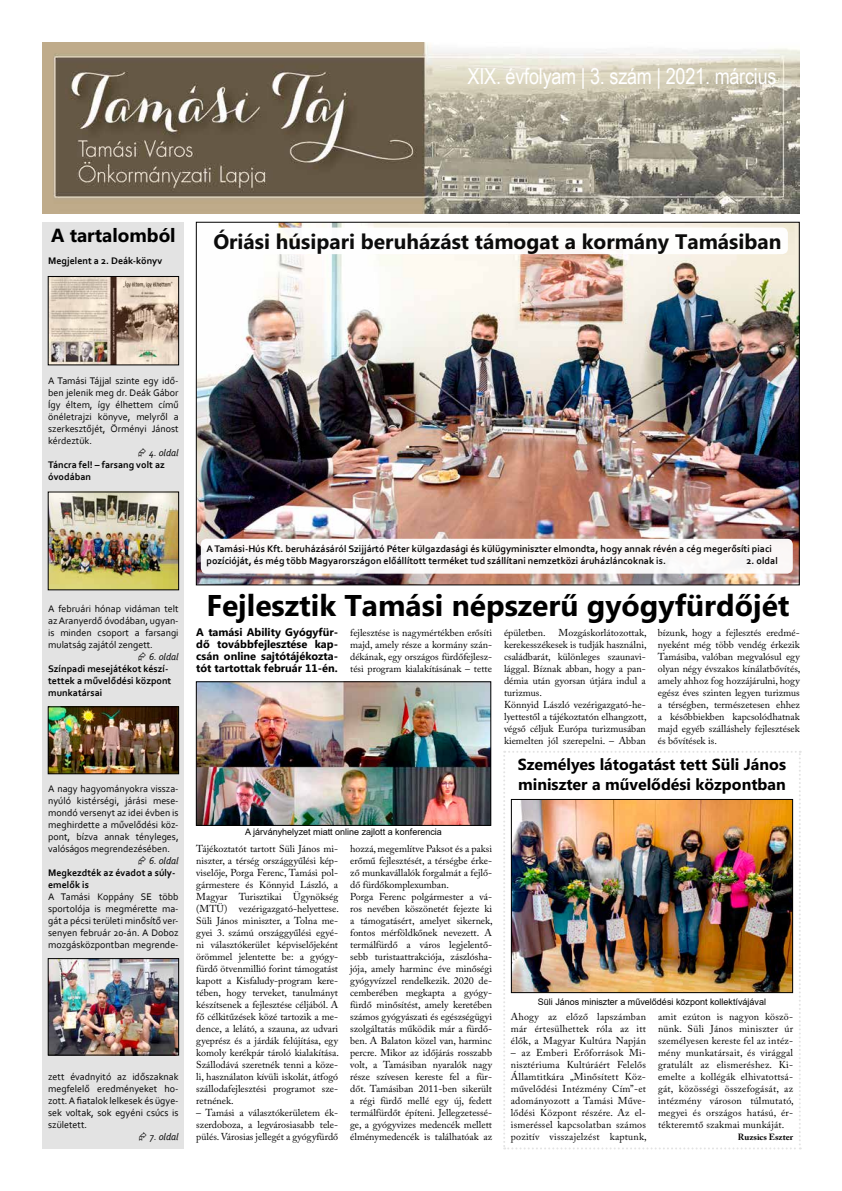
<style>
.page{position:relative;width:842px;height:1191px;background:#fff}
.page>*{position:absolute;margin:0;border:0;box-sizing:border-box;transform-origin:0 0}
.t1{font:700 30px "Microsoft Phags Pa";color:#000}
.t2{font:22px "Arial Narrow";letter-spacing:-.01em;color:#fff}
.t3{font:700 21px "Microsoft Phags Pa";color:#000}
.t4{font:700 19px "Microsoft Phags Pa";color:#000}
.t5{font:700 16px/20px "Microsoft Phags Pa";color:#000}
.t6{font:700 11px/12px "Microsoft Phags Pa";color:#000;text-align:justify}
.t7{font:10px/12px "Adobe Caslon Pro";color:#000;text-align:justify}
.t8{font:10px/12px "Corbel";color:#000;text-align:justify}
.t9{font:700 10px/12px "Corbel";color:#000}
.t10{font:italic 10px "Corbel";color:#000}
.t11{font:9px "Arial";color:#000}
.t12{font:700 9px "Adobe Caslon Pro";color:#000}
</style>
<div class="page">
<img style="left:198px;top:224px;width:600px;height:359px">
<div style="left:43px;top:222px;width:141px;height:926px;background:#e3e3e3"></div>
<div style="left:201px;top:539px;width:592px;height:34px;background:#fbf8f8;border-radius:6px"></div>
<img style="left:42px;top:43px;width:757px;height:170px">
<div style="left:208px;top:227px;width:580px;height:27px;background:#fff;border-radius:6px"></div>
<svg style="left:503px;top:751px;width:298px;height:398px"></svg>
<img style="left:50px;top:278px;width:127px;height:85px">
<div style="left:48px;top:276px;width:131px;height:89px;border:1px solid #000"></div>
<img style="left:50px;top:493px;width:127px;height:95px">
<div style="left:48px;top:491px;width:131px;height:99px;border:1px solid #000"></div>
<img style="left:50px;top:708px;width:127px;height:64px">
<div style="left:48px;top:706px;width:131px;height:68px;border:1px solid #000"></div>
<img style="left:50px;top:960px;width:127px;height:93px">
<div style="left:48px;top:958px;width:131px;height:97px;border:1px solid #000"></div>
<img style="left:198px;top:683px;width:291px;height:141px">
<div style="left:196px;top:681px;width:295px;height:145px;border:1px solid #000"></div>
<img style="left:513px;top:801px;width:278px;height:190px">
<div style="left:511px;top:799px;width:282px;height:194px;border:1px solid #000"></div>
<h2 class="t2" style="left:468px;top:60px;width:310px">XIX. évfolyam | 3. szám | 2021. március</h2>
<h3 class="t4" style="left:51px;top:221px;width:126px">A tartalomból</h3>
<p class="t9" style="left:48px;top:254px;width:116px">Megjelent a 2. Deák-könyv</p>
<h3 class="t3" style="left:213px;top:226px;width:569px">Óriási húsipari beruházást támogat a kormány Tamásiban</h3>
<p class="t8" style="left:48px;top:374px;width:132px">A Tamási Tájjal szinte egy idő&shy;ben jelenik meg dr. Deák Gábor Így éltem, így élhettem című önéletrajzi könyve, melyről a szerkesztőjét, Örményi Jánost kérdeztük.</p>
<p class="t10" style="left:149px;top:446px;width:31px">4. oldal</p>
<p class="t9" style="left:48px;top:458px;width:118px">Táncra fel! – farsang volt az óvodában</p>
<p class="t8" style="left:48px;top:602px;width:132px">A februári hónap vidáman telt az Aranyerdő óvodában, ugyan&shy;is minden csoport a farsangi mulatság zajától zengett.</p>
<p class="t10" style="left:149px;top:650px;width:31px">6. oldal</p>
<p class="t9" style="left:48px;top:662px;width:125px">Színpadi mesejátékot készí&shy;tettek a művelődési központ munkatársai</p>
<p class="t8" style="left:48px;top:782px;width:132px">A nagy hagyományokra vissza&shy;nyúló kistérségi, járási mese&shy;mondó versenyt az idei évben is meghirdette a művelődési köz&shy;pont, bízva annak tényleges, valóságos megrendezésében.</p>
<p class="t10" style="left:149px;top:854px;width:31px">6. oldal</p>
<p class="t9" style="left:48px;top:866px;width:129px">Megkezdték az évadot a súly&shy;emelők is</p>
<p class="t8" style="left:48px;top:890px;width:132px">A Tamási Koppány SE több sportolója is megmérette ma&shy;gát a pécsi területi minősítő ver&shy;senyen február 20-án. A Doboz mozgásközpontban megrende-</p>
<p class="t8" style="left:48px;top:1070px;width:132px">zett évadnyitó az időszaknak megfelelő eredményeket ho&shy;zott. A fiatalok lelkesek és ügye&shy;sek voltak, sok egyéni csúcs is született.</p>
<p class="t10" style="left:150px;top:1130px;width:30px">7. oldal</p>
<p class="t9" style="left:207px;top:542px;width:567px">A Tamási-Hús Kft. beruházásáról Szijjártó Péter külgazdasági és külügyminiszter elmondta, hogy annak révén a cég megerősíti piaci pozícióját, és még több Magyarországon előállított terméket tud szállítani nemzetközi áruházláncoknak is.</p>
<p class="t9" style="left:747px;top:554px;width:33px">2. oldal</p>
<h1 class="t1" style="left:206px;top:584px;width:585px">Fejlesztik Tamási népszerű gyógyfürdőjét</h1>
<p class="t6" style="left:196px;top:625px;width:143px">A tamási Ability Gyógyfür&shy;dő továbbfejlesztése kap&shy;csán online sajtótájékozta&shy;tót tartottak február 11-én.</p>
<p class="t7" style="left:350px;top:627px;width:143px">fejlesztése is nagymértékben erősíti majd, amely része a kormány szán&shy;dékának, egy országos fürdőfejlesz&shy;tési program kialakításának – tette</p>
<p class="t7" style="left:504px;top:627px;width:144px;text-align:left;text-indent:54px">Mozgáskorlátozottak, kerekesszékesek is tudják használni, családbarát, különleges szaunavi&shy;lággal. Bíznak abban, hogy a pan&shy;démia után gyorsan útjára indul a turizmus.<br>Könnyid László vezérigazgató-he&shy;lyettestől a tájékoztatón elhangzott, végső céljuk Európa turizmusában kiemelten jól szerepelni. – Abban</p>
<p class="t7" style="left:658px;top:627px;width:144px">bízunk, hogy a fejlesztés eredmé&shy;nyeként még több vendég érkezik Tamásiba, valóban megvalósul egy olyan négy évszakos kínálatbővítés, amely ahhoz fog hozzájárulni, hogy egész éves szinten legyen turizmus a térségben, természetesen ehhez a későbbiekben kapcsolódhatnak majd egyéb szálláshely fejlesztések és bővítések is.</p>
<h3 class="t5" style="left:518px;top:753px;width:270px">Személyes látogatást tett Süli János miniszter a művelődési központban</h3>
<p class="t7" style="left:504px;top:627px;width:43px">épületben.</p>
<p class="t11" style="left:245px;top:826px;width:198px">A járványhelyzet miatt online zajlott a konferencia</p>
<p class="t7" style="left:196px;top:843px;width:144px">Tájékoztatót tartott Süli János mi&shy;niszter, a térség országgyűlési kép&shy;viselője, Porga Ferenc, Tamási pol&shy;gármestere és Könnyid László, a Magyar Turisztikai Ügynökség (MTÜ) vezérigazgató-helyettese.<br>Süli János miniszter, a Tolna me&shy;gyei 3. számú országgyűlési egyé&shy;ni választókerület képviselőjeként örömmel jelentette be: a gyógy&shy;fürdő ötvenmillió forint támogatást kapott a Kisfaludy-program kere&shy;tében, hogy terveket, tanulmányt készítsenek a fejlesztése céljából. A fő célkitűzések közé tartozik a me&shy;dence, a lelátó, a szauna, az udvari gyeprész és a járdák felújítása, egy komoly kerékpár tároló kialakítása.<br>Szállodává szeretnék tenni a köze&shy;li, használaton kívüli iskolát, átfogó szállodafejlesztési programot sze&shy;retnének.</p>
<p class="t7" style="left:196px;top:1107px;width:143px">– Tamási a választókerületem ék&shy;szerdoboza, a legvárosiasabb tele&shy;pülés. Városias jellegét a gyógyfürdő</p>
<p class="t7" style="left:350px;top:843px;width:144px;text-align:left">hozzá, megemlítve Paksot és a paksi erőmű fejlesztését, a térségbe érke&shy;ző munkavállalók forgalmát a fejlő&shy;dő fürdőkomplexumban.<br>Porga Ferenc polgármester a vá&shy;ros nevében köszönetét fejezte ki a támogatásért, amelyet sikernek, fontos mérföldkőnek nevezett. A termálfürdő a város legjelentő&shy;sebb turistaattrakciója, zászlósha&shy;jója, amely harminc éve minőségi gyógyvízzel rendelkezik. 2020 de&shy;cemberében megkapta a gyógy&shy;fürdő minősítést, amely keretében számos gyógyászati és egészségügyi szolgáltatás működik már a fürdő&shy;ben. A Balaton közel van, harminc percre. Mikor az időjárás rosszabb volt, a Tamásiban nyaralók nagy része szívesen kereste fel a für&shy;dőt. Tamásiban 2011-ben sikerült a régi fürdő mellé egy új, fedett termálfürdőt építeni. Jellegzetessé&shy;ge, a gyógyvizes medencék mellett élménymedencék is találhatóak az</p>
<p class="t11" style="left:538px;top:995px;width:230px">Süli János miniszter a művelődési központ kollektívájával</p>
<p class="t7" style="left:511px;top:1011px;width:137px">Ahogy az előző lapszámban már értesülhettek róla az itt élők, a Magyar Kultúra Napján</p>
<p class="t7" style="left:511px;top:1047px;width:137px">– az Emberi Erőforrások Mi&shy;nisztériuma Kultúráért Felelős Államtitkára „Minősített Köz&shy;művelődési Intézmény Cím”-et adományozott a Tamási Műve&shy;lődési Központ részére. Az el&shy;ismeréssel kapcsolatban számos pozitív visszajelzést kaptunk,</p>
<p class="t7" style="left:658px;top:1011px;width:137px">amit ezúton is nagyon köszö&shy;nünk. Süli János miniszter úr személyesen kereste fel az intéz&shy;mény munkatársait, és virággal gratulált az elismeréshez. Ki&shy;emelte a kollégák elhivatottsá&shy;gát, közösségi összefogását, az intézmény városon túlmutató, megyei és országos hatású, ér&shy;tékteremtő szakmai munkáját.</p>
<p class="t12" style="left:738px;top:1132px;width:57px">Ruzsics Eszter</p>
</div>
